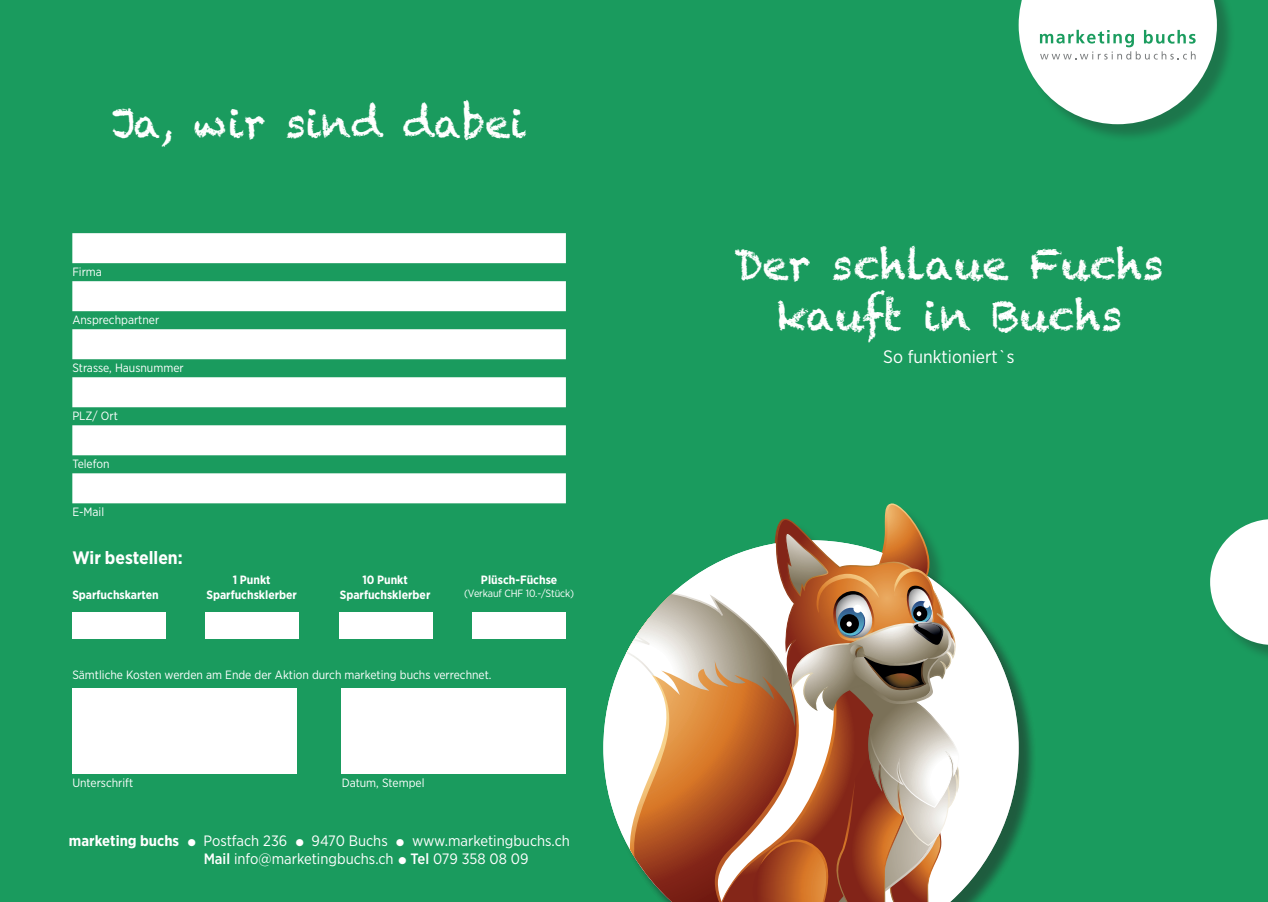
<style>
.page{position:relative;width:1268px;height:902px;background:#fff}
.page>*{position:absolute;margin:0;border:0;box-sizing:border-box;transform-origin:0 0}
.t1{font:42px/50.4px "Chalkduster";color:#fff;text-align:center}
.t2{font:40.35px "Chalkduster";color:#fff}
.t3{font:18px "Gotham Narrow";color:#fff}
.t4{font:700 18px "Gotham Narrow";color:#fff}
.t5{font:15px/18px "Gotham Narrow";color:#fff}
.t6{font:12px "Gotham Narrow";color:#fff}
.t7{font:700 12px/14.4px "Gotham Narrow";color:#fff;text-align:center}
.t8{font:10.5px "Gotham Narrow";letter-spacing:-.01em;color:#fff}
.s1{font-weight:700}
.s2{font-family:"Scala Sans Pro";font-weight:700}
.s3{font-weight:500}
</style>
<div class="page">
<div style="left:634px;top:0;width:633px;height:901px;background:#1a9b5e"></div>
<div style="left:1020px;top:0;width:215px;height:143px;background:#231f20;opacity:.3"></div>
<svg style="left:1018px;top:0;width:198px;height:124px"></svg>
<div style="left:1212px;top:521px;width:55px;height:142px;background:#231f20;opacity:.3"></div>
<svg style="left:1210px;top:519px;width:57px;height:126px"></svg>
<div style="left:0;top:0;width:634px;height:901px;background:#1a9b5e"></div>
<div style="left:72px;top:233px;width:494px;height:30px;background:#fff"></div>
<div style="left:72px;top:281px;width:494px;height:30px;background:#fff"></div>
<div style="left:72px;top:329px;width:494px;height:30px;background:#fff"></div>
<div style="left:72px;top:377px;width:494px;height:30px;background:#fff"></div>
<div style="left:72px;top:425px;width:494px;height:30px;background:#fff"></div>
<div style="left:72px;top:473px;width:494px;height:30px;background:#fff"></div>
<div style="left:72px;top:688px;width:224px;height:85px;background:#fff"></div>
<div style="left:341px;top:688px;width:225px;height:85px;background:#fff"></div>
<div style="left:72px;top:612px;width:94px;height:26px;background:#fff"></div>
<div style="left:206px;top:612px;width:93px;height:26px;background:#fff"></div>
<div style="left:339px;top:612px;width:93px;height:26px;background:#fff"></div>
<div style="left:472px;top:612px;width:94px;height:26px;background:#fff"></div>
<div style="left:605px;top:542px;width:432px;height:359px;background:#231f20;opacity:.3"></div>
<svg style="left:603px;top:542px;width:415px;height:359px"></svg>
<svg style="left:625px;top:503px;width:338px;height:398px"></svg>
<h2 class="t2" style="left:112px;top:100px;width:416px">Ja, wir sind dabei</h2>
<p class="t6" style="left:72px;top:264px;width:31px">Firma</p>
<p class="t6" style="left:72px;top:312px;width:88px">Ansprechpartner</p>
<p class="t6" style="left:72px;top:360px;width:113px">Strasse, Hausnummer</p>
<p class="t6" style="left:72px;top:408px;width:47px">PLZ/ Ort</p>
<p class="t6" style="left:72px;top:456px;width:39px">Telefon</p>
<p class="t6" style="left:72px;top:504px;width:33px">E-Mail</p>
<h3 class="t4" style="left:72px;top:545px;width:112px">Wir bestellen:</h3>
<p class="t7" style="left:72px;top:587px;width:88px">Sparfuchskarten</p>
<p class="t7" style="left:206px;top:572px;width:92px">1 Punkt<br>Sparfuchsklerber</p>
<p class="t7" style="left:340px;top:572px;width:92px">10 Punkt<br>Sparfuchsklerber</p>
<p class="t7" style="left:481px;top:572px;width:78px">Plüsch-Füchse</p>
<p class="t8" style="left:464px;top:586px;width:112px">(Verkauf CHF 10.-/Stück)</p>
<p class="t6" style="left:72px;top:667px;width:420px">Sämtliche Kosten werden am Ende der Aktion durch marketing buchs verrechnet.</p>
<p class="t6" style="left:72px;top:775px;width:62px">Unterschrift</p>
<p class="t6" style="left:341px;top:775px;width:84px">Datum, Stempel</p>
<p class="t5" style="left:204px;top:831px;width:368px;text-indent:-135px"><span class="s1">marketing buchs</span> <span class="s2">○</span> Postfach 236 <span class="s2">○</span> 9470 Buchs <span class="s2">○</span> www.marketingbuchs.ch<br><span class="s3">Mail</span> info@marketingbuchs.ch <span class="s2">○</span> <span class="s3">Tel</span> 079 358 08 09</p>
<h1 class="t1" style="left:733px;top:240px;width:431px">Der schlaue Fuchs kauft in Buchs</h1>
<h3 class="t3" style="left:883px;top:345px;width:133px">So funktioniert`s</h3>
</div>
